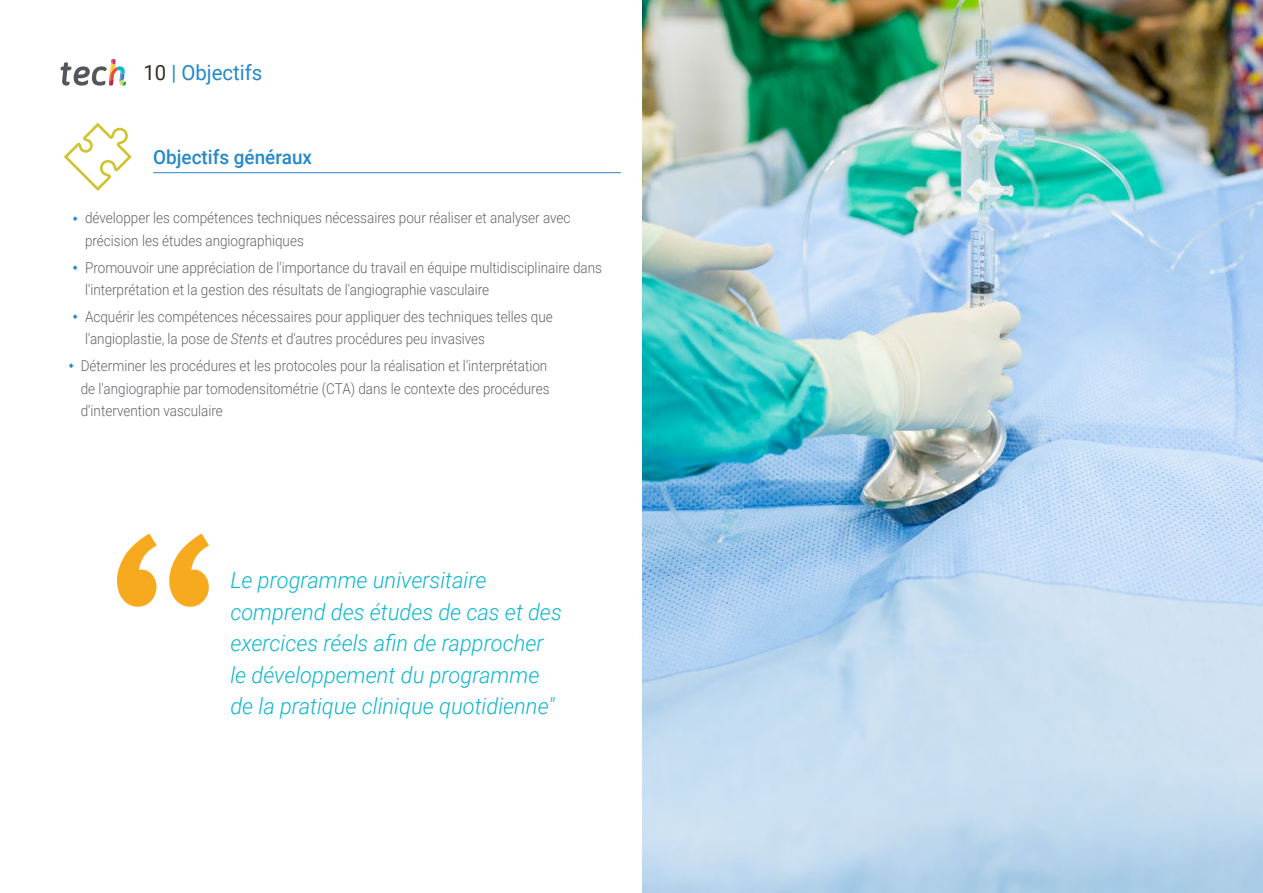
<style>
.page{position:relative;width:1263px;height:893px;background:#fff}
.page>*{position:absolute;margin:0;border:0;box-sizing:border-box;transform-origin:0 0}
.t1{font:italic 300 22.5px/31.5px "Roboto";color:#0fb6cf}
.t2{font:21px "Roboto";color:#2488c9}
.t3{font:500 19.5px "Roboto";color:#2488c9}
.t4{font:300 15px/22.5px "Roboto";color:#61646a;scale:.9 1}
.s1{color:#312e20}
.s2{font-style:italic}
</style>
<div class="page">
<hr style="left:153px;top:172px;width:468px;height:1px;background:#2488c9">
<svg style="left:64px;top:123px;width:68px;height:68px"></svg>
<svg style="left:117px;top:534px;width:92px;height:73px"></svg>
<img style="left:642px;top:0;width:621px;height:893px">
<svg style="left:61px;top:59px;width:65px;height:27px"></svg>
<h2 class="t2" style="left:144px;top:57px;width:120px"><span class="s1">10</span> | Objectifs</h2>
<h3 class="t3" style="left:153px;top:144px;width:160px">Objectifs généraux</h3>
<p class="t4" style="left:85px;top:206px;width:541px">développer les compétences techniques nécessaires pour réaliser et analyser avec précision les études angiographiques</p>
<p class="t4" style="left:85px;top:255px;width:576px">Promouvoir une appréciation de l'importance du travail en équipe multidisciplinaire dans l'interprétation et la gestion des résultats de l'angiographie vasculaire</p>
<p class="t4" style="left:85px;top:305px;width:521px">Acquérir les compétences nécessaires pour appliquer des techniques telles que l'angioplastie, la pose de <span class="s2">Stents</span> et d'autres procédures peu invasives</p>
<p class="t4" style="left:81px;top:354px;width:522px">Déterminer les procédures et les protocoles pour la réalisation et l'interprétation de l'angiographie par tomodensitométrie (CTA) dans le contexte des procédures d'intervention vasculaire</p>
<h1 class="t1" style="left:230px;top:563px;width:333px">Le programme universitaire comprend des études de cas et des exercices réels afin de rapprocher le développement du programme de la pratique clinique quotidienne"</h1>
</div>
